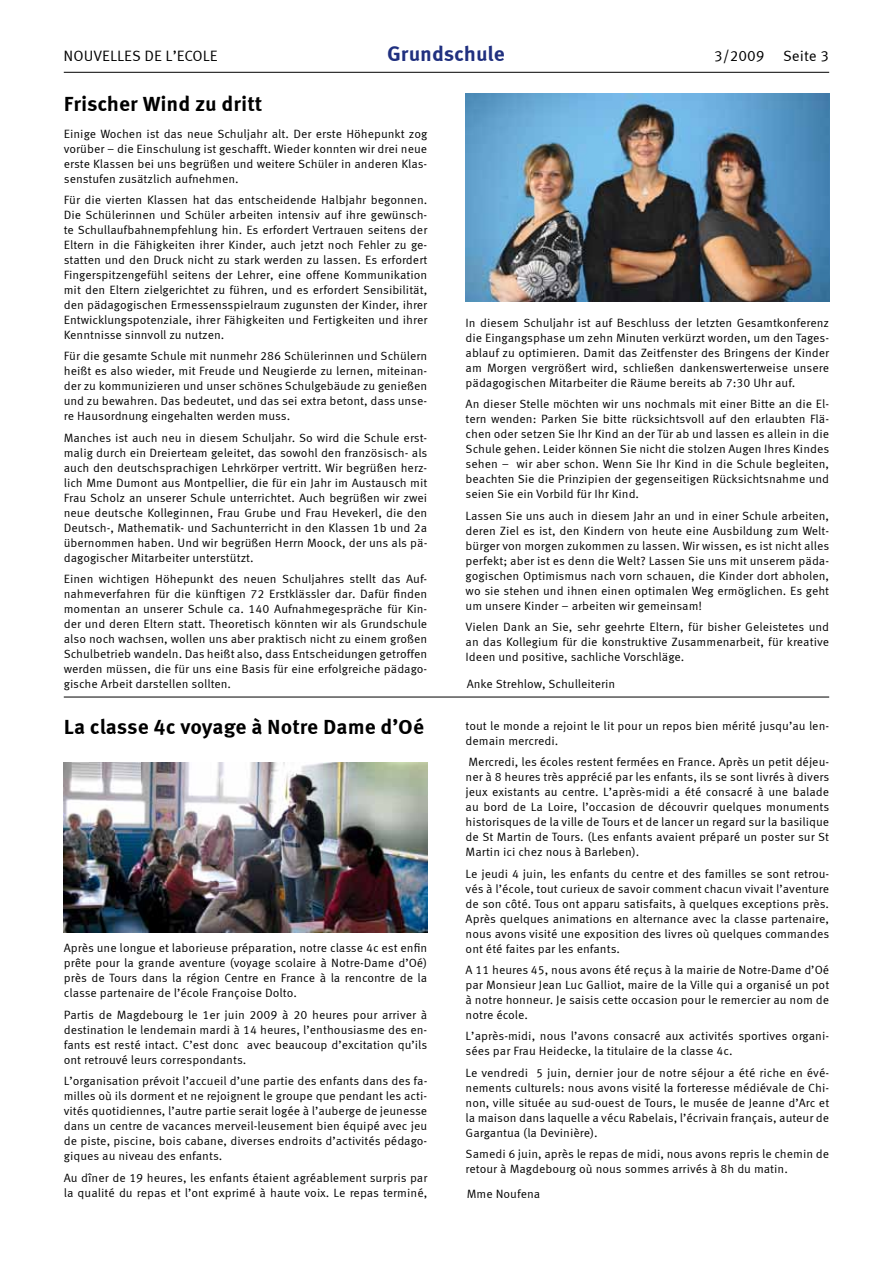
<style>
.page{position:relative;width:893px;height:1263px;background:#fff}
.page>*{position:absolute;margin:0;border:0;box-sizing:border-box;transform-origin:0 0}
.t1{font:700 21px "Meta Correspondence";color:#000}
.t2{font:700 21px "Meta Correspondence";letter-spacing:-.005em;color:#20307f}
.t3{font:15px "Meta Correspondence";color:#000}
.t4{font:12px/15px "Meta Correspondence";color:#000;text-align:justify}
</style>
<div class="page">
<img style="left:466px;top:94px;width:363px;height:208px">
<img style="left:64px;top:763px;width:364px;height:170px">
<hr style="left:64px;top:72px;width:765px;height:1px;background:#000">
<hr style="left:64px;top:697px;width:765px;height:1px;background:#000">
<p class="t3" style="left:64px;top:47px;width:156px">NOUVELLES DE L’ECOLE</p>
<h1 class="t2" style="left:387px;top:41px;width:119px">Grundschule</h1>
<p class="t3" style="left:714px;top:47px;width:117px">3/2009 Seite 3</p>
<h1 class="t1" style="left:64px;top:91px;width:200px">Frischer Wind zu dritt</h1>
<p class="t4" style="left:64px;top:126px;width:365px">Einige Wochen ist das neue Schuljahr alt. Der erste Höhepunkt zog vorüber – die Einschulung ist geschafft. Wieder konnten wir drei neue erste Klassen bei uns begrüßen und weitere Schüler in anderen Klas&shy;senstufen zusätzlich aufnehmen.</p>
<p class="t4" style="left:64px;top:192px;width:365px">Für die vierten Klassen hat das entscheidende Halbjahr begonnen.<br>Die Schülerinnen und Schüler arbeiten intensiv auf ihre gewünsch&shy;te Schullaufbahnempfehlung hin. Es erfordert Vertrauen seitens der Eltern in die Fähigkeiten ihrer Kinder, auch jetzt noch Fehler zu ge&shy;statten und den Druck nicht zu stark werden zu lassen. Es erfordert Fingerspitzengefühl seitens der Lehrer, eine offene Kommunikation mit den Eltern zielgerichtet zu führen, und es erfordert Sensibilität, den pädagogischen Ermessensspielraum zugunsten der Kinder, ihrer Entwicklungspotenziale, ihrer Fähigkeiten und Fertigkeiten und ihrer Kenntnisse sinnvoll zu nutzen.</p>
<p class="t4" style="left:64px;top:349px;width:365px">Für die gesamte Schule mit nunmehr 286 Schülerinnen und Schülern heißt es also wieder, mit Freude und Neugierde zu lernen, miteinan&shy;der zu kommunizieren und unser schönes Schulgebäude zu genießen und zu bewahren. Das bedeutet, und das sei extra betont, dass unse&shy;re Hausordnung eingehalten werden muss.</p>
<p class="t4" style="left:64px;top:430px;width:365px">Manches ist auch neu in diesem Schuljahr. So wird die Schule erst&shy;malig durch ein Dreierteam geleitet, das sowohl den französisch- als auch den deutschsprachigen Lehrkörper vertritt. Wir begrüßen herz&shy;lich Mme Dumont aus Montpellier, die für ein Jahr im Austausch mit Frau Scholz an unserer Schule unterrichtet. Auch begrüßen wir zwei neue deutsche Kolleginnen, Frau Grube und Frau Hevekerl, die den Deutsch-, Mathematik- und Sachunterricht in den Klassen 1b und 2a übernommen haben. Und wir begrüßen Herrn Moock, der uns als pä&shy;dagogischer Mitarbeiter unterstützt.</p>
<p class="t4" style="left:64px;top:571px;width:365px">Einen wichtigen Höhepunkt des neuen Schuljahres stellt das Auf&shy;nahmeverfahren für die künftigen 72 Erstklässler dar. Dafür finden momentan an unserer Schule ca. 140 Aufnahmegespräche für Kin&shy;der und deren Eltern statt. Theoretisch könnten wir als Grundschule also noch wachsen, wollen uns aber praktisch nicht zu einem großen Schulbetrieb wandeln. Das heißt also, dass Entscheidungen getroffen werden müssen, die für uns eine Basis für eine erfolgreiche pädago&shy;gische Arbeit darstellen sollten.</p>
<p class="t4" style="left:466px;top:315px;width:365px">In diesem Schuljahr ist auf Beschluss der letzten Gesamtkonferenz die Eingangsphase um zehn Minuten verkürzt worden, um den Tages&shy;ablauf zu optimieren. Damit das Zeitfenster des Bringens der Kinder am Morgen vergrößert wird, schließen dankenswerterweise unsere pädagogischen Mitarbeiter die Räume bereits ab 7:30 Uhr auf.</p>
<p class="t4" style="left:466px;top:396px;width:365px">An dieser Stelle möchten wir uns nochmals mit einer Bitte an die El&shy;tern wenden: Parken Sie bitte rücksichtsvoll auf den erlaubten Flä&shy;chen oder setzen Sie Ihr Kind an der Tür ab und lassen es allein in die Schule gehen. Leider können Sie nicht die stolzen Augen Ihres Kindes sehen – wir aber schon. Wenn Sie Ihr Kind in die Schule begleiten, beachten Sie die Prinzipien der gegenseitigen Rücksichtsnahme und seien Sie ein Vorbild für Ihr Kind.</p>
<p class="t4" style="left:466px;top:508px;width:365px">Lassen Sie uns auch in diesem Jahr an und in einer Schule arbeiten, deren Ziel es ist, den Kindern von heute eine Ausbildung zum Welt&shy;bürger von morgen zukommen zu lassen. Wir wissen, es ist nicht alles perfekt; aber ist es denn die Welt? Lassen Sie uns mit unserem päda&shy;gogischen Optimismus nach vorn schauen, die Kinder dort abholen, wo sie stehen und ihnen einen optimalen Weg ermöglichen. Es geht um unsere Kinder – arbeiten wir gemeinsam!</p>
<p class="t4" style="left:466px;top:619px;width:365px">Vielen Dank an Sie, sehr geehrte Eltern, für bisher Geleistetes und an das Kollegium für die konstruktive Zusammenarbeit, für kreative Ideen und positive, sachliche Vorschläge.</p>
<p class="t4" style="left:467px;top:677px;width:150px">Anke Strehlow, Schulleiterin</p>
<h1 class="t1" style="left:64px;top:714px;width:362px">La classe 4c voyage à Notre Dame d’Oé</h1>
<p class="t4" style="left:466px;top:718px;width:365px">tout le monde a rejoint le lit pour un repos bien mérité jusqu’au len&shy;demain mercredi.</p>
<p class="t4" style="left:466px;top:754px;width:365px">Mercredi, les écoles restent fermées en France. Après un petit déjeu&shy;ner à 8 heures très apprécié par les enfants, ils se sont livrés à divers jeux existants au centre. L’après-midi a été consacré à une balade au bord de La Loire, l’occasion de découvrir quelques monuments historisques de la ville de Tours et de lancer un regard sur la basilique de St Martin de Tours. (Les enfants avaient préparé un poster sur St Martin ici chez nous à Barleben).</p>
<p class="t4" style="left:466px;top:866px;width:365px">Le jeudi 4 juin, les enfants du centre et des familles se sont retrou&shy;vés à l’école, tout curieux de savoir comment chacun vivait l’aventure de son côté. Tous ont apparu satisfaits, à quelques exceptions près.<br>Après quelques animations en alternance avec la classe partenaire, nous avons visité une exposition des livres où quelques commandes ont été faites par les enfants.</p>
<p class="t4" style="left:466px;top:962px;width:365px">A 11 heures 45, nous avons été reçus à la mairie de Notre-Dame d’Oé par Monsieur Jean Luc Galliot, maire de la Ville qui a organisé un pot à notre honneur. Je saisis cette occasion pour le remercier au nom de notre école.</p>
<p class="t4" style="left:466px;top:1028px;width:365px">L’après-midi, nous l’avons consacré aux activités sportives organi&shy;sées par Frau Heidecke, la titulaire de la classe 4c.</p>
<p class="t4" style="left:466px;top:1065px;width:365px">Le vendredi 5 juin, dernier jour de notre séjour a été riche en évé&shy;nements culturels: nous avons visité la forteresse médiévale de Chi&shy;non, ville située au sud-ouest de Tours, le musée de Jeanne d’Arc et la maison dans laquelle a vécu Rabelais, l’écrivain français, auteur de Gargantua (la Devinière).</p>
<p class="t4" style="left:466px;top:1146px;width:365px">Samedi 6 juin, après le repas de midi, nous avons repris le chemin de retour à Magdebourg où nous sommes arrivés à 8h du matin.</p>
<p class="t4" style="left:64px;top:940px;width:365px">Après une longue et laborieuse préparation, notre classe 4c est enfin prête pour la grande aventure (voyage scolaire à Notre-Dame d’Oé) près de Tours dans la région Centre en France à la rencontre de la classe partenaire de l’école Françoise Dolto.</p>
<p class="t4" style="left:64px;top:1007px;width:365px">Partis de Magdebourg le 1er juin 2009 à 20 heures pour arriver à destination le lendemain mardi à 14 heures, l’enthousiasme des en&shy;fants est resté intact. C’est donc avec beaucoup d’excitation qu’ils ont retrouvé leurs correspondants.</p>
<p class="t4" style="left:64px;top:1073px;width:365px">L’organisation prévoit l’accueil d’une partie des enfants dans des fa&shy;milles où ils dorment et ne rejoignent le groupe que pendant les acti&shy;vités quotidiennes, l’autre partie serait logée à l’auberge de jeunesse dans un centre de vacances merveil-leusement bien équipé avec jeu de piste, piscine, bois cabane, diverses endroits d’activités pédago&shy;giques au niveau des enfants.</p>
<p class="t4" style="left:64px;top:1170px;width:365px">Au dîner de 19 heures, les enfants étaient agréablement surpris par la qualité du repas et l’ont exprimé à haute voix. Le repas terminé,</p>
<p class="t4" style="left:467px;top:1186px;width:75px">Mme Noufena</p>
</div>
